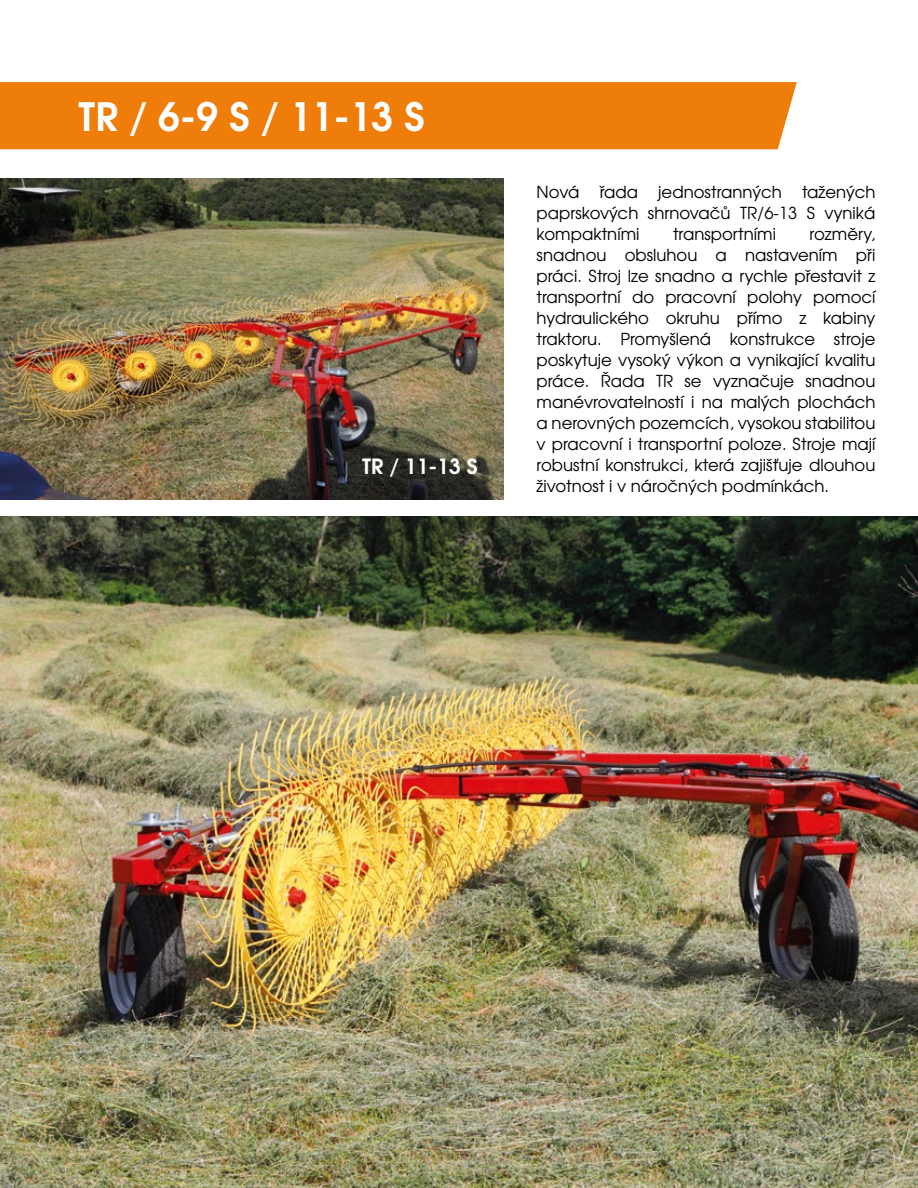
<style>
.page{position:relative;width:918px;height:1188px;background:#fff}
.page>*{position:absolute;margin:0;border:0;box-sizing:border-box;transform-origin:0 0}
.t1{font:700 39px "Te X Gyre Adventor";color:#fff}
.t2{font:700 21px "Te X Gyre Adventor";color:#fff}
.t3{font:16.5px/21px "Te X Gyre Adventor";color:#000;text-align:justify}
</style>
<div class="page">
<img style="left:0;top:516px;width:918px;height:672px">
<img style="left:0;top:179px;width:503px;height:320px">
<div style="left:0;top:82px;width:797px;height:67px;background:#ef7d0a"></div>
<h1 class="t1" style="left:79px;top:83px;width:348px">TR / 6-9 S / 11-13 S</h1>
<p class="t2" style="left:362px;top:448px;width:117px">TR / 11-13 S</p>
<p class="t3" style="left:537px;top:180px;width:340px">Nová řada jednostranných tažených paprskových shrnovačů TR/6-13 S vyniká kompaktními</p>
<p class="t3" style="left:673px;top:222px;width:105px">transportními</p>
<p class="t3" style="left:537px;top:222px;width:340px;text-indent:273px">rozměry, snadnou obsluhou a nastavením při práci. Stroj lze snadno a rychle přestavit z transportní do pracovní polohy pomocí hydraulického okruhu přímo z kabiny traktoru. Promyšlená konstrukce stroje poskytuje vysoký výkon a vynikající kvalitu práce. Řada TR se vyznačuje snadnou manévrovatelností i na malých plochách a nerovných pozemcích, vysokou stabilitou v pracovní i transportní poloze. Stroje mají robustní konstrukci, která zajišťuje dlouhou životnost i v náročných podmínkách.</p>
</div>
